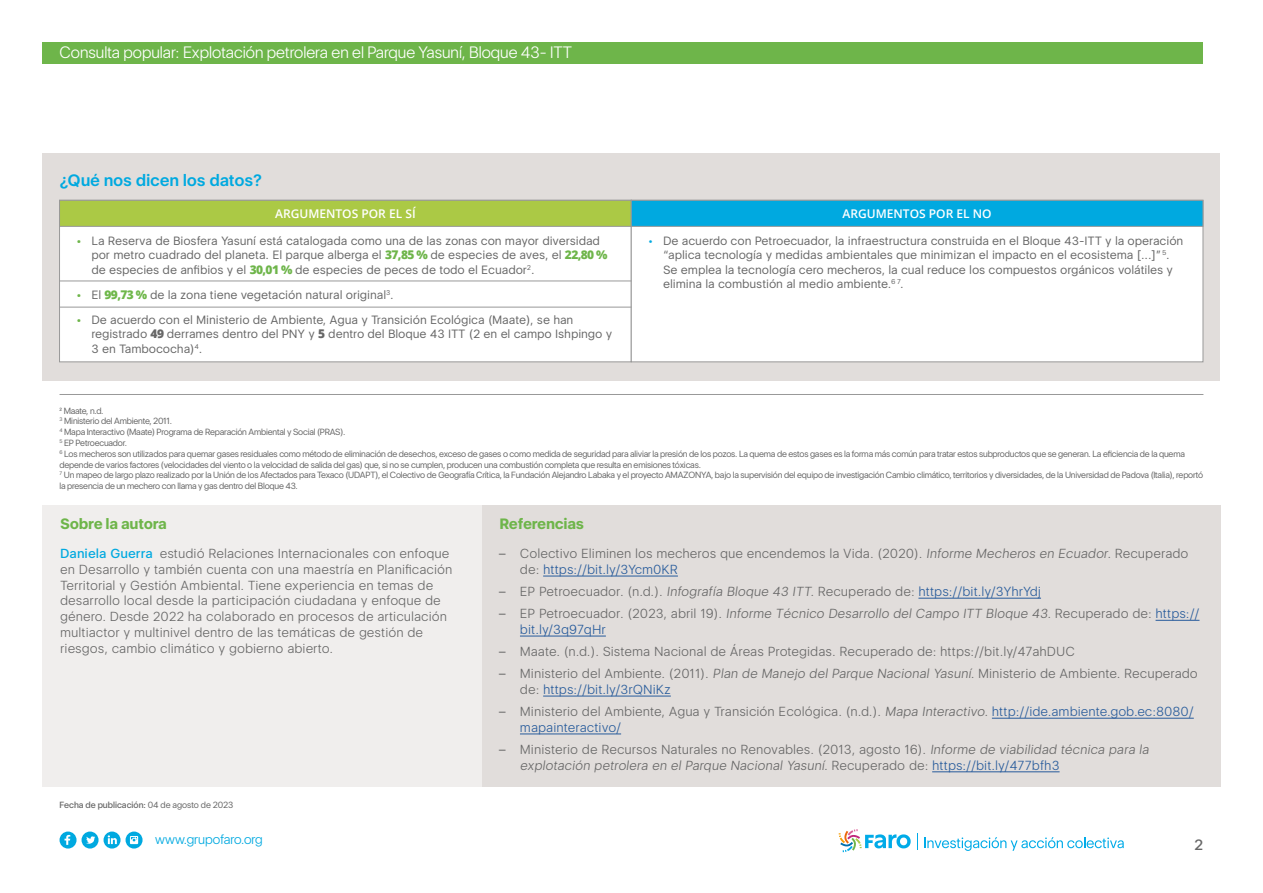
<style>
.page{position:relative;width:1263px;height:893px;background:#fff}
.page>*{position:absolute;margin:0;border:0;box-sizing:border-box;transform-origin:0 0}
.t1{font:300 16.5px "Eloquia Display";color:#fff}
.t2{font:600 16.5px "Eloquia Text";letter-spacing:-.015em;color:#00a9e0}
.t3{font:700 15px "Eloquia Text";letter-spacing:-.02em;color:#6eb54a}
.t4{font:500 15px "Eloquia Text";color:#666}
.t5{font:300 13.5px "Eloquia Display";color:#00a9e0}
.t6{font:300 13.2px/15.8px "Eloquia Text";color:#666}
.t7{font:italic 300 13.2px/15.8px "Eloquia Text";color:#666}
.t8{font:12px/14.4px "Eloquia Text";letter-spacing:-.01em;color:#666}
.t9{font:600 12px "Open Sans";color:#fff}
.t10{font:9px/10.8px "Eloquia Display";letter-spacing:-.02em;color:#666}
.t11{font:500 9px "Eloquia Display";color:#666}
.s1{font-weight:600;color:#6eb54a}
.s2{font-family:"Open Sans";font-weight:800;color:#6eb54a}
.s3{font-family:"Open Sans";font-weight:800;color:#6eb74a}
.s4{font-family:"Open Sans";font-weight:800}
.s5{font-weight:500;color:#00a9e0}
.s6{font-weight:400}
.s7{font-style:italic}
.s8{color:#275b9b}
.s9{font-weight:400;font-style:normal}
.s10{font-style:normal}
.s11{font-style:normal;color:#275b9b}
</style>
<div class="page">
<div style="left:43px;top:43px;width:1160px;height:21px;background:#6eb54a"></div>
<svg style="left:917px;top:833px;width:1px;height:16px"></svg>
<svg style="left:924px;top:837px;width:200px;height:14px"></svg>
<svg style="left:839px;top:829px;width:72px;height:23px"></svg>
<svg style="left:60px;top:831px;width:83px;height:17px"></svg>
<div style="left:43px;top:153px;width:1177px;height:227px;background:#e1dddb"></div>
<div style="left:59px;top:200px;width:572px;height:162px;background:#fff;border:1px solid #999"></div>
<div style="left:631px;top:200px;width:572px;height:162px;background:#fff;border:1px solid #999"></div>
<div style="left:59px;top:200px;width:572px;height:27px;background:#abc945;border:1px solid #999"></div>
<div style="left:631px;top:200px;width:572px;height:27px;background:#00a9e0;border:1px solid #999"></div>
<hr style="left:59px;top:281px;width:572px;height:1px;background:#999">
<hr style="left:59px;top:307px;width:572px;height:1px;background:#999">
<div style="left:482px;top:505px;width:738px;height:281px;background:#e1dddb"></div>
<div style="left:43px;top:505px;width:439px;height:281px;background:#f0eeed"></div>
<hr style="left:60px;top:394px;width:1143px;height:1px;background:#999">
<hr style="left:543px;top:576px;width:135px;height:1px;background:#275b9b">
<hr style="left:918px;top:598px;width:123px;height:1px;background:#275b9b">
<hr style="left:1155px;top:620px;width:44px;height:1px;background:#275b9b">
<hr style="left:520px;top:636px;width:86px;height:1px;background:#275b9b">
<hr style="left:543px;top:696px;width:128px;height:1px;background:#275b9b">
<hr style="left:992px;top:718px;width:202px;height:1px;background:#275b9b">
<hr style="left:520px;top:734px;width:101px;height:1px;background:#275b9b">
<hr style="left:932px;top:771px;width:127px;height:1px;background:#275b9b">
<p class="t1" style="left:60px;top:43px;width:514px">Consulta popular: Explotación petrolera en el Parque Yasuní, Bloque 43- ITT</p>
<p class="t2" style="left:60px;top:170px;width:204px">¿Qué nos dicen los datos?</p>
<p class="t9" style="left:275px;top:205px;width:142px">ARGUMENTOS POR EL SÍ</p>
<p class="t9" style="left:842px;top:205px;width:151px">ARGUMENTOS POR EL NO</p>
<p class="t8" style="left:91px;top:233px;width:518px;text-indent:-15px"><span class="s1">•</span> La Reserva de Biosfera Yasuní está catalogada como una de las zonas con mayor diversidad por metro cuadrado del planeta. El parque alberga el <span class="s2">37,85 %</span> de especies de aves, el <span class="s2">22,80 % </span>de especies de anfibios y el <span class="s2">30,01 %</span> de especies de peces de todo el Ecuador<sup>2</sup>.</p>
<p class="t8" style="left:77px;top:287px;width:319px"><span class="s1">•</span> El <span class="s3">99,73 %</span> de la zona tiene vegetación natural original<sup>3</sup>.</p>
<p class="t8" style="left:91px;top:312px;width:522px;text-indent:-15px"><span class="s1">•</span> De acuerdo con el Ministerio de Ambiente, Agua y Transición Ecológica (Maate), se han registrado <span class="s4">49</span> derrames dentro del PNY y <span class="s4">5</span> dentro del Bloque 43 ITT (2 en el campo Ishpingo y<br>3 en Tambococha)<sup>4</sup>.</p>
<p class="t8" style="left:663px;top:233px;width:522px;text-indent:-15px"><span class="s5">•</span> De acuerdo con Petroecuador, la infraestructura construida en el Bloque 43-ITT y la operación “aplica tecnología y medidas ambientales que minimizan el impacto en el ecosistema [...]”<sup>5</sup>.<br>Se emplea la tecnología cero mecheros, la cual reduce los compuestos orgánicos volátiles y elimina la combustión al medio ambiente.<sup>6</sup> <sup>7</sup>.</p>
<p class="t10" style="left:60px;top:405px;width:1145px">2 Maate, n.d.<br><sup>3</sup> Ministerio del Ambiente, 2011.<br><sup>4</sup> Mapa Interactivo (Maate) Programa de Reparación Ambiental y Social (PRAS).<br><sup>5</sup> EP Petroecuador.<br><sup>6</sup> Los mecheros son utilizados para quemar gases residuales como método de eliminación de desechos, exceso de gases o como medida de seguridad para aliviar la presión de los pozos. La quema de estos gases es la forma más común para tratar estos subproductos que se generan. La eficiencia de la quema depende de varios factores (velocidades del viento o la velocidad de salida del gas) que, si no se cumplen, producen una combustión completa que resulta en emisiones tóxicas.<br><sup>7</sup> Un mapeo de largo plazo realizado por la Unión de los Afectados para Texaco (UDAPT), el Colectivo de Geografía Crítica, la Fundación Alejandro Labaka y el proyecto AMAZONYA, bajo la supervisión del equipo de investigación Cambio climático, territorios y diversidades, de la Universidad de Padova (Italia), reportó la presencia de un mechero con llama y gas dentro del Bloque 43.</p>
<p class="t3" style="left:499px;top:515px;width:86px">Referencias</p>
<p class="t6" style="left:520px;top:545px;width:670px;text-indent:-21px"><span class="s6">–</span> Colectivo Eliminen los mecheros que encendemos la Vida. (2020). <span class="s7">Informe Mecheros en Ecuador.</span> Recuperado de: <span class="s8">https://bit.ly/3Ycm0KR</span></p>
<p class="t6" style="left:499px;top:583px;width:544px"><span class="s6">–</span> EP Petroecuador. (n.d.). <span class="s7">Infografía Bloque 43 ITT.</span> Recuperado de: <span class="s8">https://bit.ly/3YhrYdj</span></p>
<p class="t7" style="left:520px;top:605px;width:681px;text-indent:-21px"><span class="s9">–</span> <span class="s10">EP Petroecuador. (2023, abril 19).</span> Informe Técnico Desarrollo del Campo ITT Bloque 43. <span class="s10">Recuperado de:</span> <span class="s11">https:// bit.ly/3q97qHr</span></p>
<p class="t6" style="left:499px;top:643px;width:578px"><span class="s6">–</span> Maate. (n.d.). Sistema Nacional de Áreas Protegidas. Recuperado de: https://bit.ly/47ahDUC</p>
<p class="t6" style="left:520px;top:665px;width:679px;text-indent:-21px"><span class="s6">–</span> Ministerio del Ambiente. (2011). <span class="s7">Plan de Manejo del Parque Nacional Yasuní.</span> Ministerio de Ambiente. Recuperado de: <span class="s8">https://bit.ly/3rQNiKz</span></p>
<p class="t6" style="left:520px;top:703px;width:675px;text-indent:-21px"><span class="s6">–</span> Ministerio del Ambiente, Agua y Transición Ecológica. (n.d.). <span class="s7">Mapa Interactivo.</span> <span class="s8">http://ide.ambiente.gob.ec:8080/ mapainteractivo/</span></p>
<p class="t7" style="left:520px;top:741px;width:631px;text-indent:-21px"><span class="s9">–</span> <span class="s10">Ministerio de Recursos Naturales no Renovables. (2013, agosto 16).</span> Informe de viabilidad técnica para la explotación petrolera en el Parque Nacional Yasuní. <span class="s10">Recuperado de:</span> <span class="s11">https://bit.ly/477bfh3</span></p>
<p class="t3" style="left:60px;top:515px;width:108px">Sobre la autora</p>
<p class="t6" style="left:60px;top:545px;width:394px"><span class="s5">Daniela Guerra</span> estudió Relaciones Internacionales con enfoque en Desarrollo y también cuenta con una maestría en Planificación Territorial y Gestión Ambiental. Tiene experiencia en temas de desarrollo local desde la participación ciudadana y enfoque de género. Desde 2022 ha colaborado en procesos de articulación multiactor y multinivel dentro de las temáticas de gestión de riesgos, cambio climático y gobierno abierto.</p>
<p class="t11" style="left:60px;top:799px;width:175px">Fecha de publicación: <span class="s6">04 de agosto de 2023</span></p>
<p class="t5" style="left:155px;top:832px;width:109px">www.grupofaro.org</p>
<p class="t4" style="left:1194px;top:836px;width:11px">2</p>
</div>
